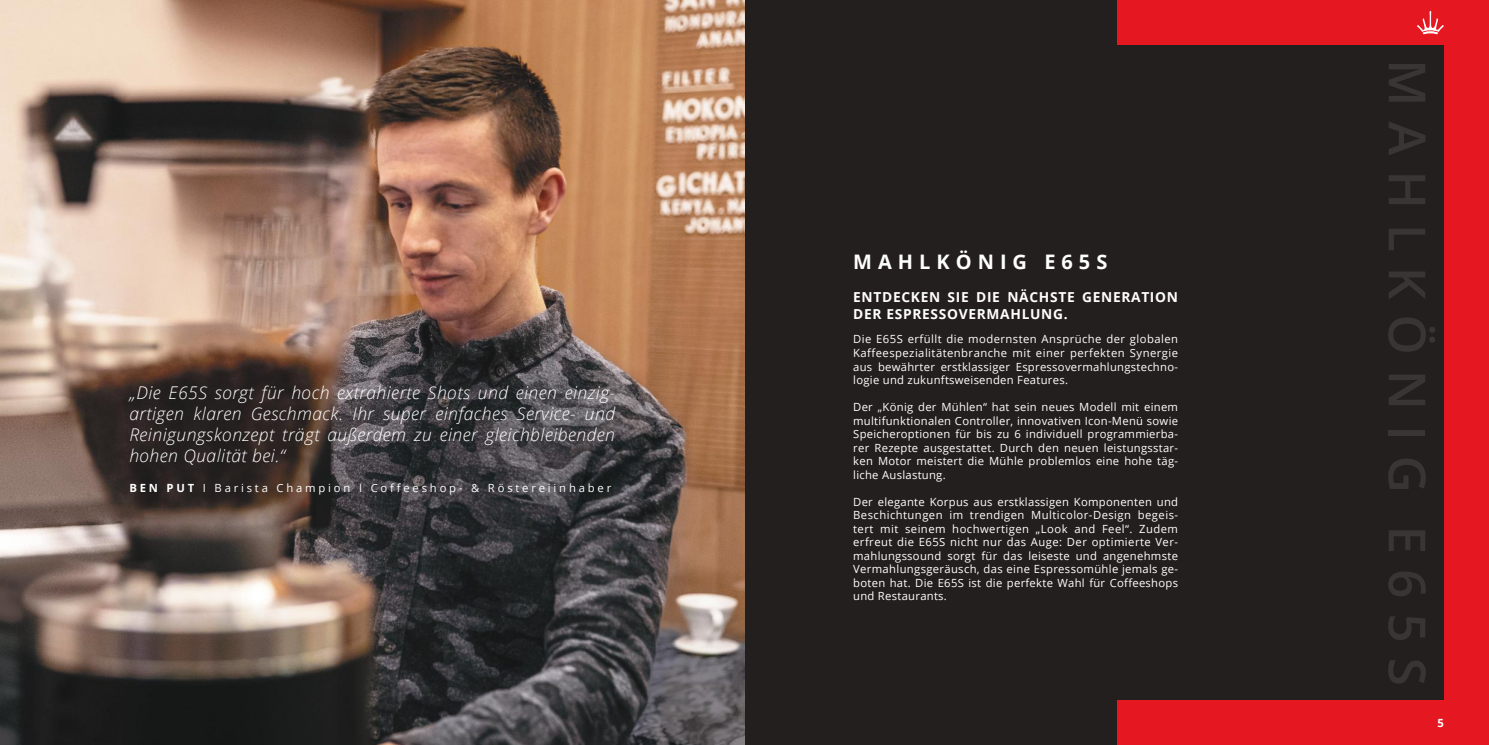
<style>
.page{position:relative;width:1489px;height:745px;background:#fff}
.page>*{position:absolute;margin:0;border:0;box-sizing:border-box;transform-origin:0 0}
.t1{font:600 51.25px "Open Sans";letter-spacing:.29em;color:#393535}
.t2{font:700 20px "Open Sans";letter-spacing:.3em;color:#fff}
.t3{font:italic 300 17.5px/21px "Open Sans";letter-spacing:.025em;color:#fff;text-align:justify}
.t4{font:700 13.75px/16.5px "Open Sans";letter-spacing:.05em;color:#fff}
.t5{font:11.25px/13.5px "Open Sans";letter-spacing:.025em;color:#fff;text-align:justify}
.t6{font:11.25px "Open Sans";letter-spacing:.25em;color:#fff}
.t7{font:700 11.25px "Open Sans";color:#fff}
.s1{font-weight:700}
</style>
<div class="page">
<div style="left:0;top:0;width:1488px;height:744px;background:#241f1f"></div>
<div style="left:1116px;top:0;width:372px;height:45px;background:#e51720"></div>
<div style="left:1442px;top:0;width:46px;height:744px;background:#e51720"></div>
<div style="left:1116px;top:699px;width:372px;height:45px;background:#e51720"></div>
<svg style="left:1417px;top:11px;width:26px;height:23px"></svg>
<img style="left:0;top:0;width:744px;height:744px">
<h3 class="t3" style="left:129px;top:381px;width:487px">„Die E65S sorgt für hoch extrahierte Shots und einen einzig&shy;artigen klaren Geschmack. Ihr super einfaches Service- und Reinigungskonzept trägt außerdem zu einer gleichbleibenden hohen Qualität bei.“</h3>
<p class="t6" style="left:129px;top:480px;width:483px"><span class="s1">BEN PUT</span> I Barista Champion I Coffeeshop- &amp; Röstereiinhaber</p>
<h2 class="t2" style="left:853px;top:247px;width:256px">MAHLKÖNIG E65S</h2>
<p class="t4" style="left:853px;top:288px;width:326px">ENTDECKEN SIE DIE NÄCHSTE GENERATION<br>DER ESPRESSOVERMAHLUNG.</p>
<p class="t5" style="left:853px;top:332px;width:326px">Die E65S erfüllt die modernsten Ansprüche der globalen Kaffeespezialitätenbranche mit einer perfekten Synergie aus bewährter erstklassiger Espressovermahlungstechno&shy;logie und zukunftsweisenden Features.</p>
<p class="t5" style="left:853px;top:399px;width:326px">Der „König der Mühlen“ hat sein neues Modell mit einem multifunktionalen Controller, innovativen Icon-Menü sowie Speicheroptionen für bis zu 6 individuell programmierba&shy;rer Rezepte ausgestattet. Durch den neuen leistungsstar&shy;ken Motor meistert die Mühle problemlos eine hohe täg&shy;liche Auslastung.</p>
<p class="t5" style="left:853px;top:494px;width:326px">Der elegante Korpus aus erstklassigen Komponenten und Beschichtungen im trendigen Multicolor-Design begeis&shy;tert mit seinem hochwertigen „Look and Feel“. Zudem erfreut die E65S nicht nur das Auge: Der optimierte Ver&shy;mahlungssound sorgt für das leiseste und angenehmste Vermahlungsgeräusch, das eine Espressomühle jemals ge&shy;boten hat. Die E65S ist die perfekte Wahl für Coffeeshops und Restaurants.</p>
<h1 class="t1" style="left:1442px;top:59px;width:628px;rotate:90deg">MAHLKÖNIG E65S</h1>
<p class="t7" style="left:1437px;top:714px;width:8px">5</p>
</div>
